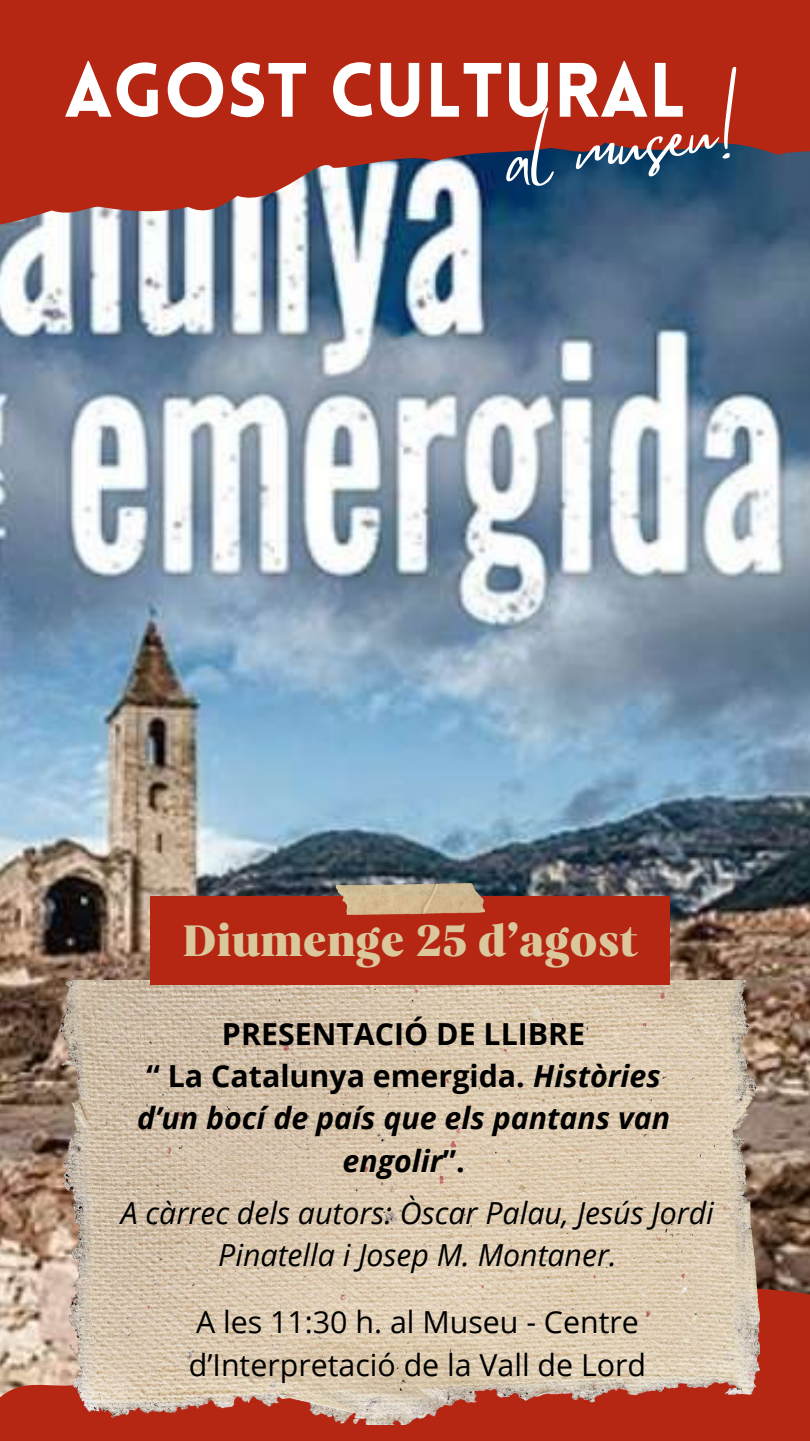
<style>
.page{position:relative;width:810px;height:1441px;background:#fff}
.page>*{position:absolute;margin:0;border:0;box-sizing:border-box;transform-origin:0 0}
.t1{font:900 75.2px "Lovelo";color:#fff}
.t2{font:67.3px "Mistrully";color:#fff}
.t3{font:44.9px "Carelia Upright";color:#dac79c}
.t4{font:italic 700 30.4px/42.4px "Open Sans";color:#000;text-align:center}
.t5{font:italic 30.4px/42.4px "Open Sans";color:#000;text-align:center}
.t6{font:30.4px/42.4px "Open Sans";color:#000}
.s1{font-style:normal}
</style>
<div class="page">
<div style="left:0;top:0;width:810px;height:1440px;background:#b52613"></div>
<img style="left:0;top:142px;width:810px;height:1255px">
<img style="left:60px;top:980px;width:699px;height:443px">
<div style="left:151px;top:895px;width:519px;height:89px;background:#b52613"></div>
<img style="left:336px;top:883px;width:149px;height:30px">
<h1 class="t1" style="left:64px;top:60px;width:624px">AGOST CULTURAL</h1>
<h2 class="t2" style="left:496px;top:109px;width:248px;rotate:-9deg">al museu!</h2>
<h3 class="t3" style="left:183px;top:914px;width:457px">Diumenge 25 d’agost</h3>
<p class="t4" style="left:137px;top:1011px;width:535px"><span class="s1">PRESENTACIÓ DE LLIBRE<br>“ La Catalunya emergida.</span> Històries d’un bocí de país que els pantans van engolir<span class="s1">”.</span></p>
<p class="t5" style="left:121px;top:1190px;width:594px">A càrrec dels autors: Òscar Palau, Jesús Jordi<br>Pinatella i Josep M. Montaner.</p>
<p class="t6" style="left:189px;top:1300px;width:459px">A les 11:30 h. al Museu - Centre d’Interpretació de la Vall de Lord</p>
</div>
